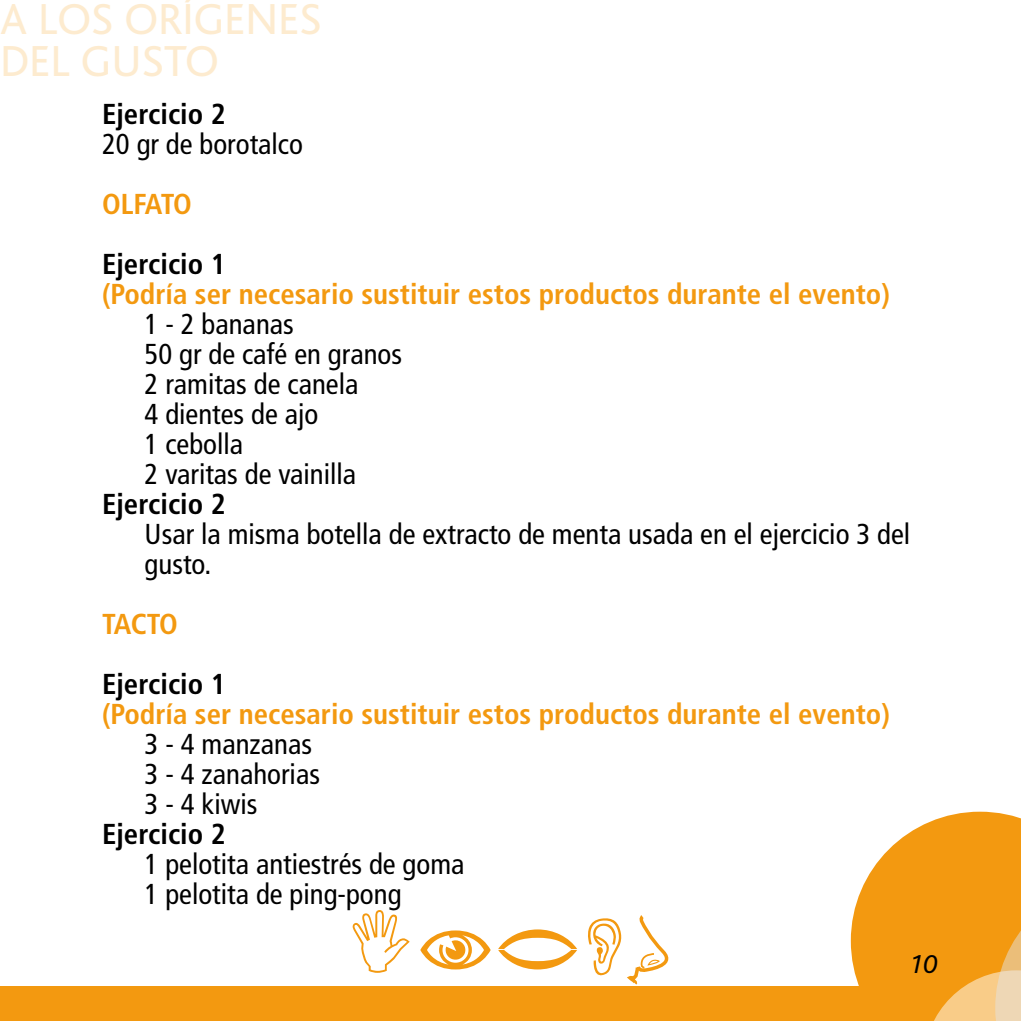
<style>
.page{position:relative;width:1021px;height:1021px;background:#fff}
.page>*{position:absolute;margin:0;border:0;box-sizing:border-box;transform-origin:0 0}
.t1{font:45.3px/42px "Bliss";color:#fdebcf}
.t2{font:condensed 28.8px/30px "Frutiger";color:#000}
.t3{font:700 condensed 28.8px "Frutiger";color:#f39910}
.t4{font:700 condensed 28.8px "Frutiger";color:#000}
.t5{font:italic 27px "Bliss";color:#000}
</style>
<div class="page">
<div style="left:0;top:986px;width:1016px;height:34px;background:#f39910"></div>
<svg style="left:850px;top:811px;width:170px;height:209px"></svg>
<svg style="left:352px;top:910px;width:58px;height:62px"></svg>
<svg style="left:420px;top:930px;width:70px;height:39px"></svg>
<svg style="left:498px;top:929px;width:79px;height:40px"></svg>
<svg style="left:588px;top:915px;width:81px;height:70px"></svg>
<h1 class="t1" style="left:0;top:-1px;width:323px">A LOS ORÍGENES<br>DEL GUSTO</h1>
<p class="t4" style="left:102px;top:97px;width:125px">Ejercicio 2</p>
<p class="t2" style="left:102px;top:129px;width:202px">20 gr de borotalco</p>
<p class="t3" style="left:102px;top:187px;width:91px">OLFATO</p>
<p class="t4" style="left:102px;top:247px;width:125px">Ejercicio 1</p>
<p class="t3" style="left:102px;top:277px;width:789px">(Podría ser necesario sustituir estos productos durante el evento)</p>
<p class="t2" style="left:145px;top:309px;width:259px">1 - 2 bananas<br>50 gr de café en granos<br>2 ramitas de canela<br>4 dientes de ajo<br>1 cebolla<br>2 varitas de vainilla</p>
<p class="t4" style="left:102px;top:487px;width:125px">Ejercicio 2</p>
<p class="t2" style="left:145px;top:519px;width:767px">Usar la misma botella de extracto de menta usada en el ejercicio 3 del gusto.</p>
<p class="t3" style="left:102px;top:607px;width:77px">TACTO</p>
<p class="t4" style="left:102px;top:667px;width:125px">Ejercicio 1</p>
<p class="t3" style="left:102px;top:697px;width:789px">(Podría ser necesario sustituir estos productos durante el evento)</p>
<p class="t2" style="left:145px;top:729px;width:177px">3 - 4 manzanas<br>3 - 4 zanahorias<br>3 - 4 kiwis</p>
<p class="t4" style="left:102px;top:817px;width:125px">Ejercicio 2</p>
<p class="t2" style="left:145px;top:849px;width:321px">1 pelotita antiestrés de goma<br>1 pelotita de ping-pong</p>
<p class="t5" style="left:910px;top:949px;width:29px">10</p>
</div>
